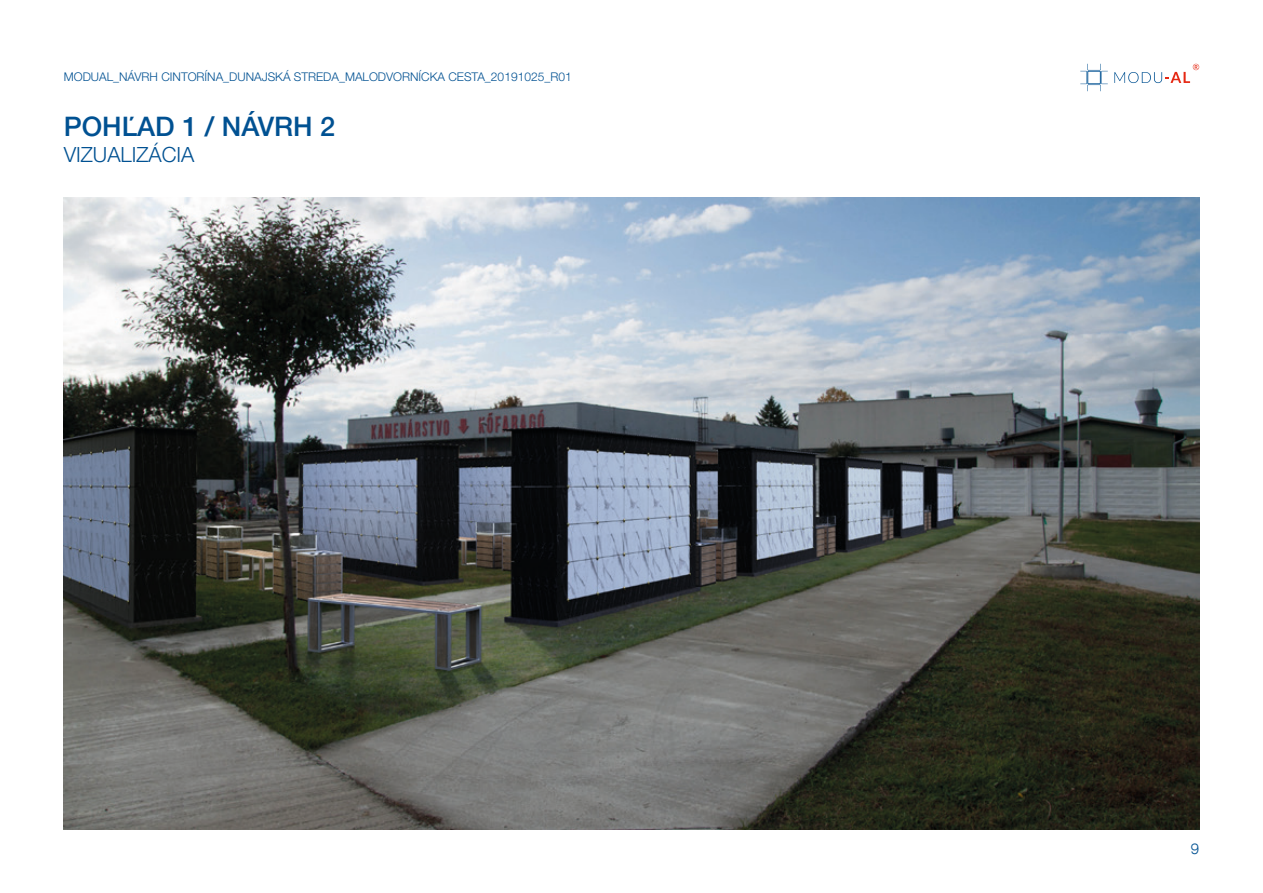
<style>
.page{position:relative;width:1263px;height:893px;background:#fff}
.page>*{position:absolute;margin:0;border:0;box-sizing:border-box;transform-origin:0 0}
.t1{font:500 27px "Helvetica Neue LT Pro";color:#005192}
.t2{font:300 21px "Helvetica Neue LT Pro";color:#005192}
.t3{font:300 15px "Helvetica Neue LT Com";color:#005192}
.t4{font:300 12px "Helvetica Neue LT Pro";color:#005192}
</style>
<div class="page">
<svg style="left:1114px;top:64px;width:85px;height:19px"></svg>
<svg style="left:1080px;top:64px;width:28px;height:27px"></svg>
<img style="left:64px;top:198px;width:1135px;height:631px">
<p class="t4" style="left:64px;top:69px;width:509px">MODUAL_NÁVRH CINTORÍNA_DUNAJSKÁ STREDA_MALODVORNÍCKA CESTA_20191025_R01</p>
<p class="t1" style="left:64px;top:110px;width:273px">POHĽAD 1 / NÁVRH 2</p>
<p class="t2" style="left:64px;top:142px;width:132px">VIZUALIZÁCIA</p>
<p class="t3" style="left:1191px;top:839px;width:10px">9</p>
</div>
